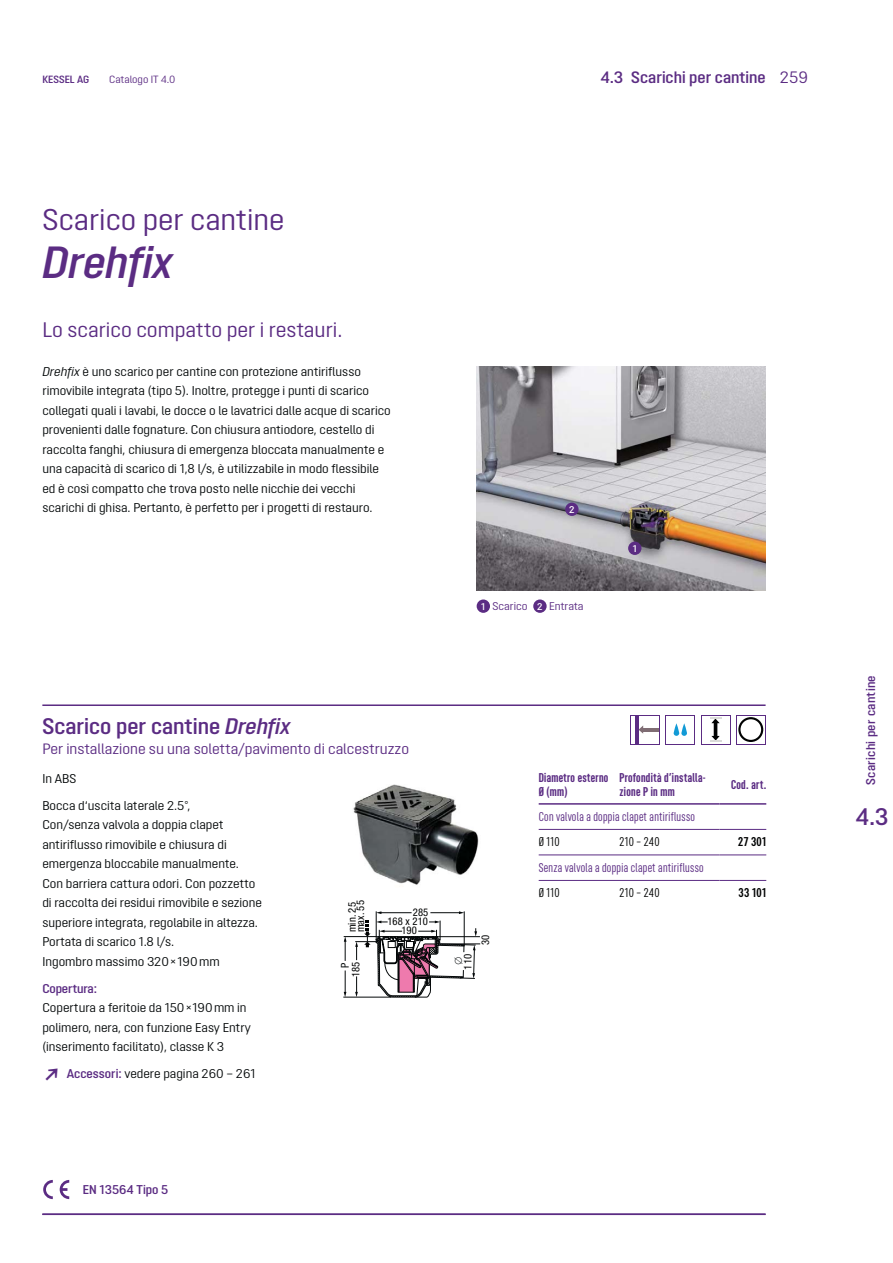
<style>
.page{position:relative;width:893px;height:1263px;background:#fff}
.page>*{position:absolute;margin:0;border:0;box-sizing:border-box;transform-origin:0 0}
.t1{font:italic 600 45px "Opinion Pro";letter-spacing:-.005em;color:#5b2c83}
.t2{font:30px "Opinion Pro";color:#5b2c83}
.t3{font:600 24px "Opinion Pro";color:#5b2c83}
.t4{font:600 22.5px "Opinion Pro";color:#5b2c83}
.t5{font:21px "Opinion Pro";color:#5b2c83}
.t6{font:600 16.5px "Opinion Pro";color:#5b2c83}
.t7{font:15px "Opinion Pro";color:#5b2c83}
.t8{font:12.75px/19.5px "Opinion Pro";color:#040809}
.t9{font:extra-condensed 12.75px "Opinion Pro";letter-spacing:.025em;color:#5b2c83}
.t10{font:700 extra-condensed 12.75px/14.2px "Opinion Pro";letter-spacing:.025em;color:#5b2c83}
.t11{font:600 12.75px "Opinion Pro";color:#5b2c83}
.t12{font:extra-condensed 12.75px "Opinion Pro";letter-spacing:.025em;color:#010202}
.t13{font:600 12.75px "Opinion Pro";letter-spacing:.025em;color:#5b2c83}
.t14{font:700 extra-condensed 12.75px "Opinion Pro";letter-spacing:.025em;color:#010202}
.t15{font:11.25px "Opinion Pro";color:#5b2c83}
.t16{font:condensed 10.8px "Helvetica Neue LT Std";color:#040809}
.t17{font:condensed 10.65px/8.6px "Helvetica Neue LT Std";letter-spacing:.005em;color:#010202}
.t18{font:10.5px "Opinion Pro";color:#5b2c83}
.t19{font:600 10.5px "Opinion Pro";color:#5b2c83}
.t20{font:600 9.75px "Opinion Pro";color:#fff}
.s1{font-weight:400}
.s2{font-style:italic}
.s3{font-weight:600;font-size:25.5px;color:#5b2c83}
.s4{font-weight:600;color:#5b2c83}
.s5{font-weight:600;font-size:9.75px;color:#fff}
</style>
<div class="page">
<hr style="left:42px;top:1213px;width:723px;height:2px;background:#5b2c83">
<hr style="left:42px;top:704px;width:723px;height:2px;background:#5b2c83">
<img style="left:353px;top:785px;width:126px;height:100px">
<svg style="left:43px;top:1180px;width:10px;height:19px"></svg>
<svg style="left:60px;top:1180px;width:9px;height:19px"></svg>
<svg style="left:630px;top:715px;width:29px;height:29px"></svg>
<div style="left:631px;top:716px;width:27px;height:27px;background:#fff"></div>
<hr style="left:642px;top:728px;width:16px;height:3px;background:#7f6c73">
<svg style="left:638px;top:725px;width:5px;height:9px"></svg>
<svg style="left:635px;top:716px;width:3px;height:27px"></svg>
<svg style="left:665px;top:715px;width:30px;height:29px"></svg>
<div style="left:666px;top:716px;width:28px;height:27px;background:#fff"></div>
<svg style="left:681px;top:723px;width:6px;height:13px"></svg>
<svg style="left:673px;top:723px;width:6px;height:13px"></svg>
<svg style="left:701px;top:715px;width:29px;height:29px"></svg>
<div style="left:701px;top:716px;width:28px;height:27px;background:#fff"></div>
<svg style="left:710px;top:717px;width:11px;height:25px"></svg>
<svg style="left:736px;top:715px;width:29px;height:29px"></svg>
<div style="left:737px;top:716px;width:27px;height:27px;background:#fff"></div>
<svg style="left:738px;top:717px;width:25px;height:25px"></svg>
<hr style="left:538px;top:803px;width:181px;height:2px;background:#5b2c83">
<hr style="left:719px;top:803px;width:47px;height:2px;background:#5b2c83">
<hr style="left:538px;top:855px;width:181px;height:1px;background:#5b2c83">
<hr style="left:719px;top:855px;width:47px;height:1px;background:#5b2c83">
<hr style="left:538px;top:880px;width:181px;height:1px;background:#5b2c83">
<hr style="left:719px;top:880px;width:47px;height:1px;background:#5b2c83">
<hr style="left:538px;top:829px;width:181px;height:1px;background:#5b2c83">
<hr style="left:719px;top:829px;width:47px;height:1px;background:#5b2c83">
<hr style="left:343px;top:997px;width:48px;height:1px;background:#040809">
<hr style="left:344px;top:936px;width:33px;height:1px;background:#040809">
<hr style="left:438px;top:944px;width:42px;height:1px;background:#040809">
<hr style="left:438px;top:936px;width:42px;height:1px;background:#040809">
<svg style="left:344px;top:971px;width:2px;height:26px"></svg>
<svg style="left:344px;top:937px;width:2px;height:24px"></svg>
<img style="left:476px;top:366px;width:289px;height:224px">
<div style="left:476px;top:599px;width:14px;height:14px;background:#5b2c83;border-radius:50%"></div>
<div style="left:533px;top:599px;width:13px;height:14px;background:#5b2c83;border-radius:50%"></div>
<div style="left:628px;top:542px;width:13px;height:13px;background:#5b2c83;border-radius:50%"></div>
<div style="left:565px;top:503px;width:13px;height:13px;background:#5b2c83;border-radius:50%"></div>
<svg style="left:355px;top:911px;width:122px;height:87px"></svg>
<p class="t19" style="left:42px;top:76px;width:48px">KESSEL AG</p>
<p class="t6" style="left:600px;top:72px;width:209px">4.3 Scarichi per cantine <span class="s1">259</span></p>
<p class="t18" style="left:109px;top:76px;width:68px">Catalogo IT 4.0</p>
<h2 class="t2" style="left:42px;top:208px;width:244px">Scarico per cantine</h2>
<h1 class="t1" style="left:42px;top:246px;width:132px">Drehfix</h1>
<h3 class="t5" style="left:42px;top:322px;width:301px">Lo scarico compatto per i restauri.</h3>
<p class="t8" style="left:42px;top:363px;width:350px"><span class="s2">Drehfix</span> è uno scarico per cantine con protezione antiriflusso rimovibile integrata (tipo 5). Inoltre, protegge i punti di scarico collegati quali i lavabi, le docce o le lavatrici dalle acque di scarico provenienti dalle fognature. Con chiusura antiodore, cestello di raccolta fanghi, chiusura di emergenza bloccata manualmente e una capacità di scarico di 1,8 l/s, è utilizzabile in modo flessibile ed è così compatto che trova posto nelle nicchie dei vecchi scarichi di ghisa. Pertanto, è perfetto per i progetti di restauro.</p>
<h3 class="t4" style="left:42px;top:718px;width:249px">Scarico per cantine <span class="s2">Drehfix</span></h3>
<p class="t7" style="left:42px;top:743px;width:368px">Per installazione su una soletta/pavimento di calcestruzzo</p>
<p class="t8" style="left:42px;top:766px;width:150px;line-height:27px">In ABS<br>Bocca d‘uscita laterale 2.5°,</p>
<p class="t8" style="left:42px;top:816px;width:221px">Con/senza valvola a doppia clapet antiriflusso rimovibile e chiusura di emergenza bloccabile manualmente.<br>Con barriera cattura odori. Con pozzetto di raccolta dei residui rimovibile e sezione superiore integrata, regolabile in altezza.<br>Portata di scarico 1.8 l/s.<br>Ingombro massimo 320 × 190 mm</p>
<p class="t11" style="left:42px;top:984px;width:56px">Copertura:</p>
<p class="t8" style="left:42px;top:999px;width:210px">Copertura a feritoie da 150 ×190 mm in polimero, nera, con funzione Easy Entry (inserimento facilitato), classe K 3</p>
<p class="t8" style="left:42px;top:1065px;width:215px"><span class="s3">↗</span> <span class="s4">Accessori:</span> vedere pagina 260 – 261</p>
<p class="t17" style="left:348px;top:932px;width:33px;rotate:-90deg">min. 25 max. 55</p>
<p class="t16" style="left:341px;top:968px;width:7px;rotate:-90deg">P</p>
<p class="t17" style="left:413px;top:908px;width:17px">285</p>
<p class="t17" style="left:387px;top:918px;width:42px">168 x 210</p>
<p class="t17" style="left:401px;top:927px;width:17px">190</p>
<p class="t17" style="left:352px;top:977px;width:17px;rotate:-90deg">185</p>
<p class="t11" style="left:83px;top:1185px;width:87px">EN 13564 Tipo 5</p>
<p class="t20" style="left:569px;top:506px;width:7px">2</p>
<p class="t15" style="left:481px;top:602px;width:104px"><span class="s5">1</span> Scarico <span class="s5">2</span> Entrata</p>
<p class="t20" style="left:632px;top:545px;width:6px">1</p>
<p class="t17" style="left:482px;top:945px;width:12px;rotate:-90deg">30</p>
<p class="t10" style="left:538px;top:772px;width:71px">Diametro esterno<br>Ø (mm)</p>
<p class="t10" style="left:619px;top:772px;width:88px">Profondità d’installa&shy;zione P in mm</p>
<p class="t10" style="left:731px;top:779px;width:37px">Cod. art.</p>
<p class="t9" style="left:538px;top:812px;width:158px">Con valvola a doppia clapet antiriflusso</p>
<p class="t12" style="left:538px;top:837px;width:22px">Ø 110</p>
<p class="t12" style="left:619px;top:837px;width:42px">210 – 240</p>
<p class="t14" style="left:738px;top:837px;width:30px">27 301</p>
<p class="t9" style="left:538px;top:863px;width:167px">Senza valvola a doppia clapet antiriflusso</p>
<p class="t12" style="left:538px;top:888px;width:22px">Ø 110</p>
<p class="t12" style="left:619px;top:888px;width:42px">210 – 240</p>
<p class="t14" style="left:738px;top:888px;width:29px">33 101</p>
<p class="t13" style="left:866px;top:785px;width:111px;rotate:-90deg">Scarichi per cantine</p>
<h3 class="t3" style="left:855px;top:808px;width:34px">4.3</h3>
</div>
